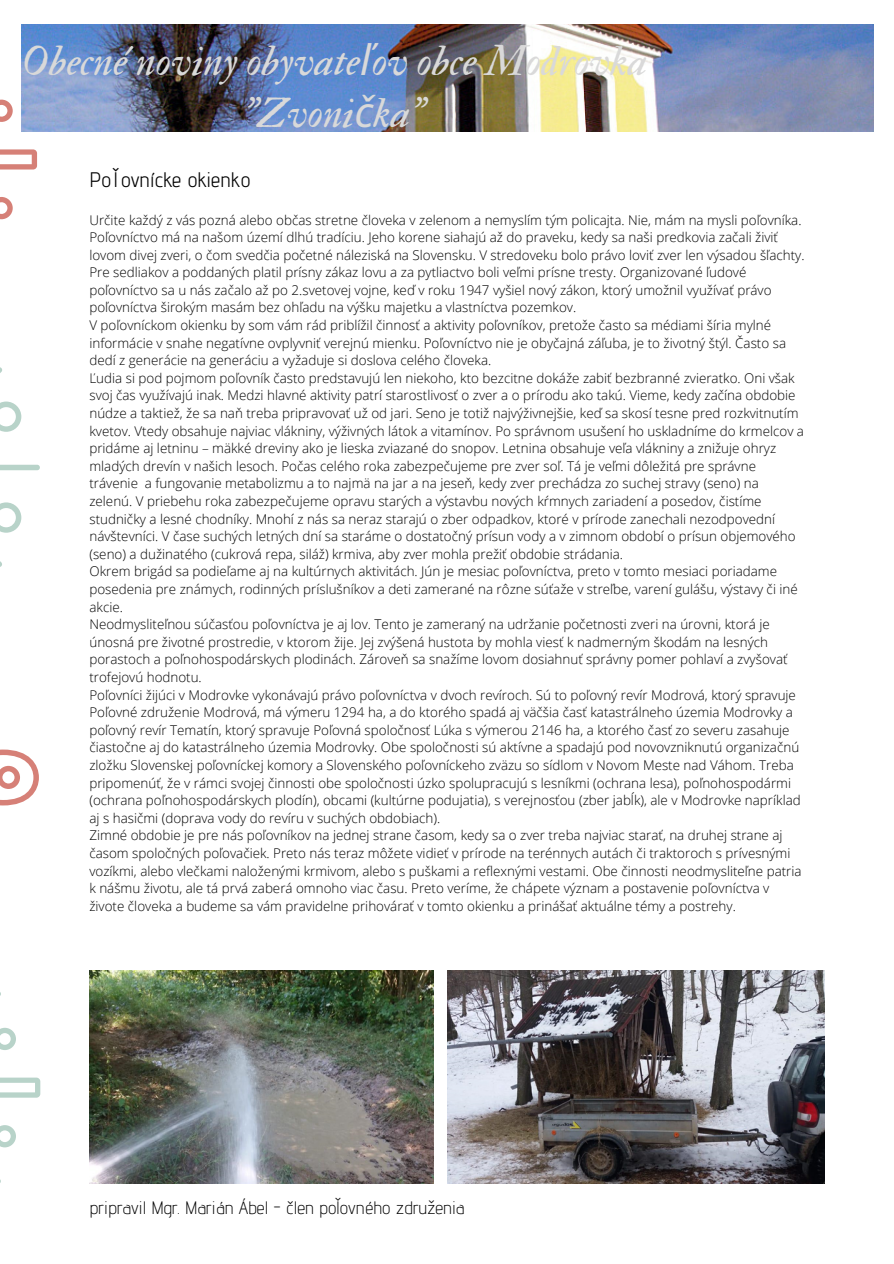
<style>
.page{position:relative;width:894px;height:1264px;background:#fff}
.page>*{position:absolute;margin:0;border:0;box-sizing:border-box;transform-origin:0 0}
.t1{font:42px/51.8px "IM FELL Double Pica Italic";color:#d9d9d9;text-align:center}
.t2{font:21px "Advent Pro";color:#000}
.t3{font:300 18px "Advent Pro";color:#000}
.t4{font:300 13.35px/17.5px "Open Sans";color:#000}
.s1{font-family:"Noto Sans";font-style:italic}
</style>
<div class="page">
<svg style="left:0;top:100px;width:13px;height:22px"></svg>
<svg style="left:0;top:149px;width:37px;height:20px"></svg>
<svg style="left:0;top:197px;width:13px;height:22px"></svg>
<svg style="left:0;top:502px;width:21px;height:65px"></svg>
<svg style="left:0;top:367px;width:21px;height:65px"></svg>
<svg style="left:0;top:465px;width:40px;height:5px"></svg>
<svg style="left:0;top:749px;width:39px;height:56px"></svg>
<svg style="left:0;top:992px;width:16px;height:58px"></svg>
<svg style="left:0;top:1077px;width:40px;height:20px"></svg>
<svg style="left:0;top:1125px;width:16px;height:58px"></svg>
<img style="left:21px;top:25px;width:852px;height:107px">
<img style="left:447px;top:970px;width:377px;height:212px">
<img style="left:89px;top:970px;width:344px;height:212px">
<h1 class="t1" style="left:21px;top:36px;width:628px">Obecné noviny obyvate<span class="s1">ľ</span>ov obce Modrovka "Zvoni<span class="s1">č</span>ka"</h1>
<h2 class="t2" style="left:89px;top:167px;width:162px">Poľovnícke okienko</h2>
<p class="t4" style="left:89px;top:210px;width:716px">Určite každý z vás pozná alebo občas stretne človeka v zelenom a nemyslím tým policajta. Nie, mám na mysli poľovníka.<br>Poľovníctvo má na našom území dlhú tradíciu. Jeho korene siahajú až do praveku, kedy sa naši predkovia začali živiť lovom divej zveri, o čom svedčia početné náleziská na Slovensku. V stredoveku bolo právo loviť zver len výsadou šľachty.<br>Pre sedliakov a poddaných platil prísny zákaz lovu a za pytliactvo boli veľmi prísne tresty. Organizované ľudové poľovníctvo sa u nás začalo až po 2.svetovej vojne, keď v roku 1947 vyšiel nový zákon, ktorý umožnil využívať právo poľovníctva širokým masám bez ohľadu na výšku majetku a vlastníctva pozemkov.<br>V poľovníckom okienku by som vám rád priblížil činnosť a aktivity poľovníkov, pretože často sa médiami šíria mylné informácie v snahe negatívne ovplyvniť verejnú mienku. Poľovníctvo nie je obyčajná záľuba, je to životný štýl. Často sa dedí z generácie na generáciu a vyžaduje si doslova celého človeka.<br>Ľudia si pod pojmom poľovník často predstavujú len niekoho, kto bezcitne dokáže zabiť bezbranné zvieratko. Oni však svoj čas využívajú inak. Medzi hlavné aktivity patrí starostlivosť o zver a o prírodu ako takú. Vieme, kedy začína obdobie núdze a taktiež, že sa naň treba pripravovať už od jari. Seno je totiž najvýživnejšie, keď sa skosí tesne pred rozkvitnutím kvetov. Vtedy obsahuje najviac vlákniny, výživných látok a vitamínov. Po správnom usušení ho uskladníme do krmelcov a pridáme aj letninu – mäkké dreviny ako je lieska zviazané do snopov. Letnina obsahuje veľa vlákniny a znižuje ohryz mladých drevín v našich lesoch. Počas celého roka zabezpečujeme pre zver soľ. Tá je veľmi dôležitá pre správne trávenie a fungovanie metabolizmu a to najmä na jar a na jeseň, kedy zver prechádza zo suchej stravy (seno) na zelenú. V priebehu roka zabezpečujeme opravu starých a výstavbu nových kŕmnych zariadení a posedov, čistíme studničky a lesné chodníky. Mnohí z nás sa neraz starajú o zber odpadkov, ktoré v prírode zanechali nezodpovední návštevníci. V čase suchých letných dní sa staráme o dostatočný prísun vody a v zimnom období o prísun objemového (seno) a dužinatého (cukrová repa, siláž) krmiva, aby zver mohla prežiť obdobie strádania.<br>Okrem brigád sa podieľame aj na kultúrnych aktivitách. Jún je mesiac poľovníctva, preto v tomto mesiaci poriadame posedenia pre známych, rodinných príslušníkov a deti zamerané na rôzne súťaže v streľbe, varení gulášu, výstavy či iné akcie.<br>Neodmysliteľnou súčasťou poľovníctva je aj lov. Tento je zameraný na udržanie početnosti zveri na úrovni, ktorá je únosná pre životné prostredie, v ktorom žije. Jej zvýšená hustota by mohla viesť k nadmerným škodám na lesných porastoch a poľnohospodárskych plodinách. Zároveň sa snažíme lovom dosiahnuť správny pomer pohlaví a zvyšovať trofejovú hodnotu.<br>Poľovníci žijúci v Modrovke vykonávajú právo poľovníctva v dvoch revíroch. Sú to poľovný revír Modrová, ktorý spravuje Poľovné združenie Modrová, má výmeru 1294 ha, a do ktorého spadá aj väčšia časť katastrálneho územia Modrovky a poľovný revír Tematín, ktorý spravuje Poľovná spoločnosť Lúka s výmerou 2146 ha, a ktorého časť zo severu zasahuje čiastočne aj do katastrálneho územia Modrovky. Obe spoločnosti sú aktívne a spadajú pod novovzniknutú organizačnú zložku Slovenskej poľovníckej komory a Slovenského poľovníckeho zväzu so sídlom v Novom Meste nad Váhom. Treba pripomenúť, že v rámci svojej činnosti obe spoločnosti úzko spolupracujú s lesníkmi (ochrana lesa), poľnohospodármi (ochrana poľnohospodárskych plodín), obcami (kultúrne podujatia), s verejnosťou (zber jabĺk), ale v Modrovke napríklad aj s hasičmi (doprava vody do revíru v suchých obdobiach).<br>Zimné obdobie je pre nás poľovníkov na jednej strane časom, kedy sa o zver treba najviac starať, na druhej strane aj časom spoločných poľovačiek. Preto nás teraz môžete vidieť v prírode na terénnych autách či traktoroch s prívesnými vozíkmi, alebo vlečkami naloženými krmivom, alebo s puškami a reflexnými vestami. Obe činnosti neodmysliteľne patria k nášmu životu, ale tá prvá zaberá omnoho viac času. Preto veríme, že chápete význam a postavenie poľovníctva v živote človeka a budeme sa vám pravidelne prihovárať v tomto okienku a prinášať aktuálne témy a postrehy.</p>
<h3 class="t3" style="left:89px;top:1196px;width:376px">pripravil Mgr. Marián Ábel - člen poľovného združenia</h3>
</div>
